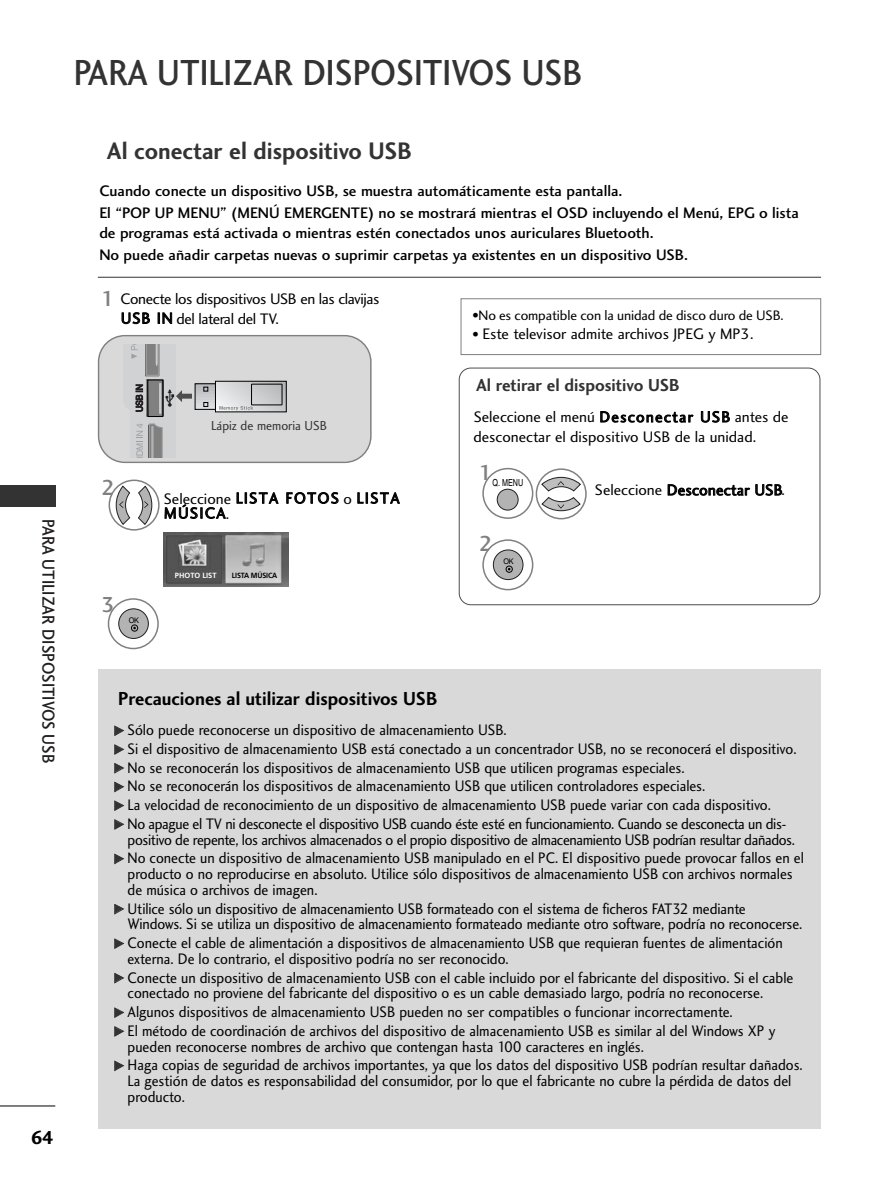
<style>
.page{position:relative;width:893px;height:1190px;background:#fff}
.page>*{position:absolute;margin:0;border:0;box-sizing:border-box;transform-origin:0 0}
.t1{font:37.5px "Charlotte Sans Medium Plain";color:#333;scale:.9 1}
.t2{font:24.75px "Charlotte Sans Bold Plain";color:#333;scale:.95 1}
.t3{font:22.5px "Charlotte Sans Medium Plain";color:#808080}
.t4{font:19.5px "Charlotte Sans Bold Plain";color:#000;scale:.95 1}
.t5{font:19.5px "Charlotte Sans Bold Plain";color:#000}
.t6{font:18px "Charlotte Sans Medium Plain";color:#231f20;scale:.9 1}
.t7{font:18px "Charlotte Sans Bold Plain";color:#333;scale:.95 1}
.t8{font:15.75px/18.8px "Charlotte Sans Book Plain";color:#000;scale:.93 1}
.t9{font:15.75px/22.5px "Charlotte Sans Medium Plain";color:#000}
.t10{font:15.75px/18.8px "Charlotte Sans Book Plain";letter-spacing:-.025em;color:#000;text-align:center;scale:.93 1}
.t11{font:15.75px/19.5px "Charlotte Sans Book Plain";color:#000}
.t12{font:15.75px/19.5px "Charlotte Sans Book Plain";letter-spacing:-.025em;color:#000}
.t13{font:15.75px/15px "Charlotte Sans Book Plain";letter-spacing:.09em;color:#000}
.t14{font:14.25px "Charlotte Sans Book Plain";letter-spacing:-.005em;color:#000}
.t15{font:13.5px "Charlotte Sans Book Plain";color:#333;scale:.95 1}
.t16{font:9.75px "Helvetica";color:#000;scale:.74 1}
.t17{font:7.8px "Helvetica";color:#000;scale:.94 1}
.t18{font:700 7.5px "Frutiger";letter-spacing:-.03em;color:#000;scale:.95 1}
.t19{font:700 7.5px "Frutiger";color:#fff}
.s1{font-size:14.25px}
.s2{font-family:"FZDING33";font-size:10.5px;color:#333}
</style>
<div class="page">
<div style="left:0;top:485px;width:55px;height:21px;background:#333"></div>
<hr style="left:0;top:1105px;width:55px;height:1px;background:#000">
<div style="left:98px;top:669px;width:722px;height:460px;background:#d9d9d9"></div>
<hr style="left:98px;top:277px;width:723px;height:1px;background:#333">
<div style="left:459px;top:368px;width:361px;height:237px;border:1px solid #4d4d4d;border-radius:12px"></div>
<div style="left:99px;top:336px;width:271px;height:125px;background:#d9d9d9;border-radius:26px"></div>
<div style="left:98px;top:335px;width:273px;height:128px;border:2px solid #808080;border-radius:26px"></div>
<svg style="left:131px;top:345px;width:61px;height:113px"></svg>
<div style="left:147px;top:379px;width:16px;height:38px;background:#808080;border:1px solid #000"></div>
<hr style="left:159px;top:383px;width:2px;height:31px;background:#ccc">
<hr style="left:195px;top:409px;width:52px;height:1px;background:#e5e6e8">
<hr style="left:195px;top:406px;width:52px;height:3px;background:#dfe0e2">
<hr style="left:195px;top:403px;width:52px;height:3px;background:#dadbdd">
<hr style="left:195px;top:400px;width:52px;height:3px;background:#d4d5d7">
<hr style="left:195px;top:397px;width:52px;height:3px;background:#cfd0d2">
<hr style="left:195px;top:394px;width:52px;height:3px;background:#cacbcd">
<hr style="left:195px;top:391px;width:52px;height:3px;background:#c4c5c7">
<hr style="left:195px;top:388px;width:52px;height:3px;background:#bebfc2">
<hr style="left:195px;top:385px;width:52px;height:3px;background:#b9babd">
<svg style="left:204px;top:381px;width:82px;height:31px"></svg>
<img style="left:164px;top:532px;width:124px;height:55px">
<svg style="left:116px;top:485px;width:14px;height:40px"></svg>
<svg style="left:138px;top:485px;width:14px;height:40px"></svg>
<div style="left:108px;top:479px;width:52px;height:51px;border:2px solid #808080;border-radius:50%"></div>
<div style="left:118px;top:608px;width:31px;height:31px;background:#b3b3b3;border:1px solid #231f20;border-radius:50%"></div>
<div style="left:131px;top:624px;width:7px;height:7px;border:1px solid #000;border-radius:50%"></div>
<div style="left:108px;top:598px;width:51px;height:51px;border:2px solid #808080;border-radius:50%"></div>
<div style="left:497px;top:489px;width:21px;height:21px;background:#b3b3b3;border:1px solid #231f20;border-radius:50%"></div>
<div style="left:482px;top:468px;width:51px;height:51px;border:2px solid #808080;border-radius:50%"></div>
<div style="left:493px;top:549px;width:30px;height:31px;background:#b3b3b3;border:1px solid #231f20;border-radius:50%"></div>
<div style="left:505px;top:566px;width:7px;height:6px;border:1px solid #000;border-radius:50%"></div>
<div style="left:482px;top:539px;width:51px;height:51px;border:2px solid #808080;border-radius:50%"></div>
<svg style="left:541px;top:477px;width:40px;height:14px"></svg>
<svg style="left:541px;top:497px;width:39px;height:14px"></svg>
<div style="left:535px;top:468px;width:51px;height:51px;border:2px solid #808080;border-radius:50%"></div>
<div style="left:460px;top:298px;width:361px;height:57px;border:1px solid #808080"></div>
<h1 class="t1" style="left:74px;top:58px;width:566px">PARA UTILIZAR DISPOSITIVOS USB</h1>
<p class="t6" style="left:55px;top:519px;width:272px;rotate:90deg">PARA UTILIZAR DISPOSITIVOS USB</p>
<p class="t5" style="left:31px;top:1129px;width:25px">64</p>
<h2 class="t2" style="left:107px;top:141px;width:322px">Al conectar el dispositivo USB</h2>
<p class="t9" style="left:99px;top:181px;width:701px">Cuando conecte un dispositivo USB, se muestra automáticamente esta pantalla.<br>El “POP UP MENU” (MENÚ EMERGENTE) no se mostrará mientras el OSD incluyendo el Menú, EPG o lista</p>
<p class="t9" style="left:99px;top:223px;width:590px">de programas está activada o mientras estén conectados unos auriculares Bluetooth.<br>No puede añadir carpetas nuevas o suprimir carpetas ya existentes en un dispositivo USB.</p>
<h3 class="t3" style="left:102px;top:290px;width:15px">1</h3>
<p class="t12" style="left:121px;top:291px;width:260px">Conecte los dispositivos USB en las clavijas<br>USB IN del lateral del TV.</p>
<h3 class="t3" style="left:102px;top:479px;width:15px">2</h3>
<h3 class="t3" style="left:102px;top:595px;width:15px">3</h3>
<p class="t17" style="left:129px;top:617px;width:12px">OK</p>
<p class="t15" style="left:211px;top:420px;width:123px">Lápiz de memoria USB</p>
<p class="t13" style="left:164px;top:492px;width:237px">Seleccione LISTA FOTOS o LISTA<br>MÚSICA.</p>
<p class="t19" style="left:175px;top:572px;width:43px">PHOTO LIST</p>
<p class="t18" style="left:232px;top:572px;width:49px">LISTA MÚSICA</p>
<p class="t14" style="left:472px;top:309px;width:313px">•No es compatible con la unidad de disco duro de USB.</p>
<p class="t11" style="left:472px;top:325px;width:283px"><span class="s1">•</span> Este televisor admite archivos JPEG y MP3.</p>
<p class="t7" style="left:476px;top:378px;width:215px">Al retirar el dispositivo USB</p>
<p class="t11" style="left:473px;top:409px;width:316px">Seleccione el menú Desconectar USB antes de desconectar el dispositivo USB de la unidad.</p>
<h3 class="t3" style="left:479px;top:464px;width:15px">1</h3>
<p class="t16" style="left:492px;top:479px;width:43px">Q. MENU</p>
<h3 class="t3" style="left:479px;top:535px;width:15px">2</h3>
<p class="t17" style="left:503px;top:558px;width:12px">OK</p>
<p class="t11" style="left:595px;top:482px;width:191px">Seleccione Desconectar USB.</p>
<p class="t4" style="left:118px;top:691px;width:337px">Precauciones al utilizar dispositivos USB</p>
<p class="t8" style="left:114px;top:722px;width:735px"><span class="s2">G</span> Sólo puede reconocerse un dispositivo de almacenamiento USB.<br><span class="s2">G</span> Si el dispositivo de almacenamiento USB está conectado a un concentrador USB, no se reconocerá el dispositivo.<br><span class="s2">G</span> No se reconocerán los dispositivos de almacenamiento USB que utilicen programas especiales.<br><span class="s2">G</span> No se reconocerán los dispositivos de almacenamiento USB que utilicen controladores especiales.<br><span class="s2">G</span> La velocidad de reconocimiento de un dispositivo de almacenamiento USB puede variar con cada dispositivo.<br><span class="s2">G</span> No apague el TV ni desconecte el dispositivo USB cuando éste esté en funcionamiento. Cuando se desconecta un dis-</p>
<p class="t10" style="left:114px;top:831px;width:743px">positivo de repente, los archivos almacenados o el propio dispositivo de almacenamiento USB podrían resultar dañados.<br><span class="s2">G</span> No conecte un dispositivo de almacenamiento USB manipulado en el PC. El dispositivo puede provocar fallos en el</p>
<p class="t8" style="left:128px;top:867px;width:716px;line-height:15.8px">producto o no reproducirse en absoluto. Utilice sólo dispositivos de almacenamiento USB con archivos normales de música o archivos de imagen.</p>
<p class="t8" style="left:128px;top:902px;width:727px;line-height:15.8px;text-indent:-14px"><span class="s2">G</span> Utilice sólo un dispositivo de almacenamiento USB formateado con el sistema de ficheros FAT32 mediante<br>Windows. Si se utiliza un dispositivo de almacenamiento formateado mediante otro software, podría no reconocerse.</p>
<p class="t8" style="left:128px;top:936px;width:706px;line-height:15.8px;text-indent:-14px"><span class="s2">G</span> Conecte el cable de alimentación a dispositivos de almacenamiento USB que requieran fuentes de alimentación externa. De lo contrario, el dispositivo podría no ser reconocido.</p>
<p class="t8" style="left:128px;top:971px;width:717px;line-height:15.8px;text-indent:-14px"><span class="s2">G</span> Conecte un dispositivo de almacenamiento USB con el cable incluido por el fabricante del dispositivo. Si el cable conectado no proviene del fabricante del dispositivo o es un cable demasiado largo, podría no reconocerse.</p>
<p class="t8" style="left:114px;top:1004px;width:712px"><span class="s2">G</span> Algunos dispositivos de almacenamiento USB pueden no ser compatibles o funcionar incorrectamente.<br><span class="s2">G</span> El método de coordinación de archivos del dispositivo de almacenamiento USB es similar al del Windows XP y</p>
<p class="t8" style="left:114px;top:1038px;width:742px;text-indent:14px">pueden reconocerse nombres de archivo que contengan hasta 100 caracteres en inglés.<br><span class="s2">G</span> Haga copias de seguridad de archivos importantes, ya que los datos del dispositivo USB podrían resultar dañados.</p>
<p class="t8" style="left:128px;top:1074px;width:715px;line-height:15.8px">La gestión de datos es responsabilidad del consumidor, por lo que el fabricante no cubre la pérdida de datos del producto.</p>
</div>
